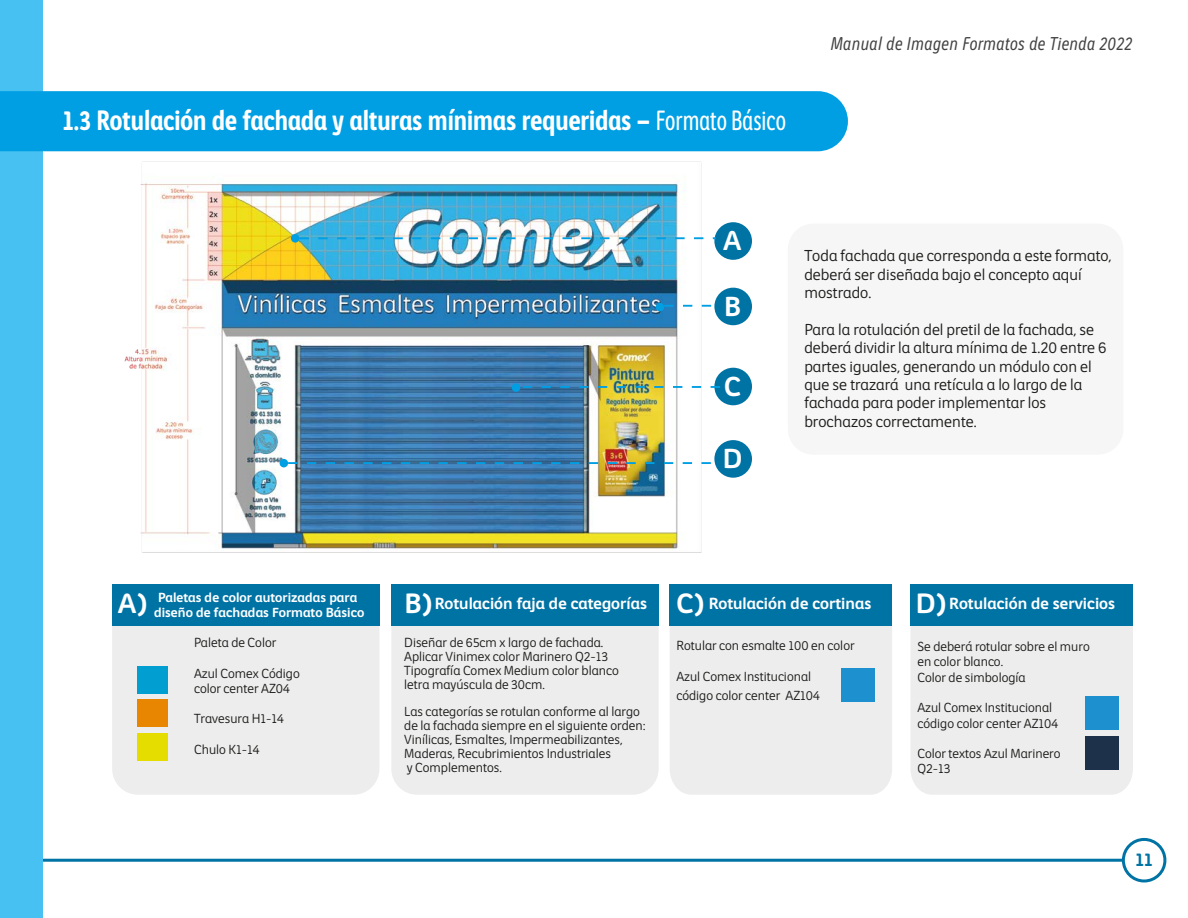
<style>
.page{position:relative;width:1188px;height:918px;background:#fff}
.page>*{position:absolute;margin:0;border:0;box-sizing:border-box;transform-origin:0 0}
.t1{font:700 condensed 27px "Comex";color:#fff}
.t2{font:700 26.55px "Comex";color:#fff}
.t3{font:italic 300 condensed 18px "Comex";color:#424242}
.t4{font:700 18px "Comex";color:#0073a5}
.t5{font:700 15.6px "Comex";color:#fff}
.t6{font:300 15.3px/18.5px "Comex";color:#1d1d1b}
.t7{font:300 12.75px/14px "Comex";color:#1d1d1b}
.t8{font:700 12.75px/15.3px "Comex";color:#fff}
.s1{font-weight:400;font-stretch:ultra-condensed}
.s2{font-size:27px}
</style>
<div class="page">
<img style="left:124px;top:161px;width:592px;height:392px">
<div style="left:788px;top:224px;width:335px;height:231px;background:#f6f6f6;border-radius:26px"></div>
<div style="left:911px;top:626px;width:222px;height:169px;background:#ededed"></div>
<div style="left:670px;top:626px;width:222px;height:169px;background:#ededed"></div>
<div style="left:391px;top:626px;width:268px;height:169px;background:#ededed"></div>
<div style="left:112px;top:626px;width:267px;height:169px;background:#ededed"></div>
<div style="left:841px;top:669px;width:33px;height:33px;background:#1d90d0"></div>
<div style="left:1085px;top:696px;width:33px;height:33px;background:#1d90d0"></div>
<div style="left:1085px;top:737px;width:33px;height:33px;background:#1d324a"></div>
<div style="left:112px;top:584px;width:268px;height:42px;background:#0073a5"></div>
<div style="left:391px;top:584px;width:268px;height:42px;background:#0073a5"></div>
<div style="left:670px;top:584px;width:222px;height:42px;background:#0073a5"></div>
<div style="left:910px;top:584px;width:223px;height:42px;background:#0073a5"></div>
<div style="left:137px;top:666px;width:31px;height:28px;background:#009ed1"></div>
<div style="left:137px;top:699px;width:31px;height:28px;background:#e88601"></div>
<div style="left:137px;top:733px;width:31px;height:28px;background:#e6dd00"></div>
<div style="left:714px;top:222px;width:38px;height:38px;background:#0073a5;border-radius:50%"></div>
<div style="left:714px;top:288px;width:38px;height:37px;background:#0073a5;border-radius:50%"></div>
<div style="left:714px;top:368px;width:38px;height:37px;background:#0073a5;border-radius:50%"></div>
<div style="left:714px;top:440px;width:38px;height:38px;background:#0073a5;border-radius:50%"></div>
<svg style="left:664px;top:305px;width:51px;height:2px"></svg>
<svg style="left:288px;top:462px;width:426px;height:2px"></svg>
<svg style="left:299px;top:237px;width:417px;height:2px"></svg>
<svg style="left:520px;top:386px;width:200px;height:2px"></svg>
<div style="left:280px;top:459px;width:8px;height:8px;background:#009fe3;border-radius:50%"></div>
<div style="left:512px;top:383px;width:8px;height:9px;background:#009fe3;border-radius:50%"></div>
<div style="left:656px;top:303px;width:8px;height:8px;background:#009fe3;border-radius:50%"></div>
<div style="left:291px;top:234px;width:8px;height:9px;background:#009fe3;border-radius:50%"></div>
<hr style="left:0;top:859px;width:1144px;height:3px;background:#0073a5">
<div style="left:0;top:0;width:43px;height:918px;background:#47c1f1"></div>
<div style="left:1122px;top:838px;width:44px;height:45px;background:#fff;border:3px solid #0073a5;border-radius:50%"></div>
<div style="left:0;top:91px;width:848px;height:60px;background:#009fe3"></div>
<h1 class="t1" style="left:63px;top:103px;width:725px">1.3 Rotulación de fachada y alturas mínimas requeridas – <span class="s1">Formato Básico</span></h1>
<h3 class="t3" style="left:830px;top:33px;width:303px">Manual de Imagen Formatos de Tienda 2022</h3>
<h2 class="t2" style="left:723px;top:223px;width:20px">A</h2>
<h2 class="t2" style="left:724px;top:289px;width:18px">B</h2>
<h2 class="t2" style="left:724px;top:369px;width:18px">C</h2>
<h2 class="t2" style="left:723px;top:441px;width:21px">D</h2>
<p class="t6" style="left:804px;top:246px;width:309px">Toda fachada que corresponda a este formato, deberá ser diseñada bajo el concepto aquí mostrado.</p>
<p class="t6" style="left:804px;top:320px;width:304px">Para la rotulación del pretil de la fachada, se deberá dividir la altura mínima de 1.20 entre 6 partes iguales, generando un módulo con el que se trazará una retícula a lo largo de la fachada para poder implementar los brochazos correctamente.</p>
<p class="t8" style="left:118px;top:589px;width:248px;text-indent:40px">Paletas de color autorizadas para<br><sup>A)</sup> diseño de fachadas Formato Básico</p>
<p class="t5" style="left:405px;top:593px;width:468px"><span class="s2">B)</span> Rotulación faja de categorías <span class="s2">C)</span> Rotulación de cortinas</p>
<p class="t5" style="left:916px;top:593px;width:201px"><span class="s2">D)</span> Rotulación de servicios</p>
<p class="t7" style="left:194px;top:635px;width:84px">Paleta de Color</p>
<p class="t7" style="left:194px;top:665px;width:107px;line-height:15.3px">Azul Comex Código color center AZ04</p>
<p class="t7" style="left:194px;top:712px;width:91px">Travesura H1-14</p>
<p class="t7" style="left:194px;top:742px;width:67px">Chulo K1-14</p>
<p class="t7" style="left:407px;top:760px;width:96px">y Complementos.</p>
<p class="t7" style="left:404px;top:635px;width:216px">Diseñar de 65cm x largo de fachada.<br>Aplicar Vinimex color Marinero Q2-13<br>Tipografía Comex Medium color blanco letra mayúscula de 30cm.</p>
<p class="t7" style="left:404px;top:704px;width:243px">Las categorías se rotulan conforme al largo de la fachada siempre en el siguiente orden:<br>Vinílicas, Esmaltes, Impermeabilizantes, Maderas, Recubrimientos Industriales</p>
<p class="t7" style="left:676px;top:639px;width:180px">Rotular con esmalte 100 en color</p>
<p class="t7" style="left:676px;top:667px;width:145px;line-height:19px">Azul Comex Institucional código color center AZ104</p>
<p class="t7" style="left:917px;top:639px;width:174px;line-height:15.3px">Se deberá rotular sobre el muro en color blanco.<br>Color de simbología</p>
<p class="t7" style="left:917px;top:700px;width:142px;line-height:15.3px">Azul Comex Institucional código color center AZ104</p>
<p class="t7" style="left:917px;top:746px;width:145px;line-height:15.3px">Color textos Azul Marinero<br>Q2-13</p>
<h3 class="t4" style="left:1136px;top:847px;width:19px">11</h3>
</div>
